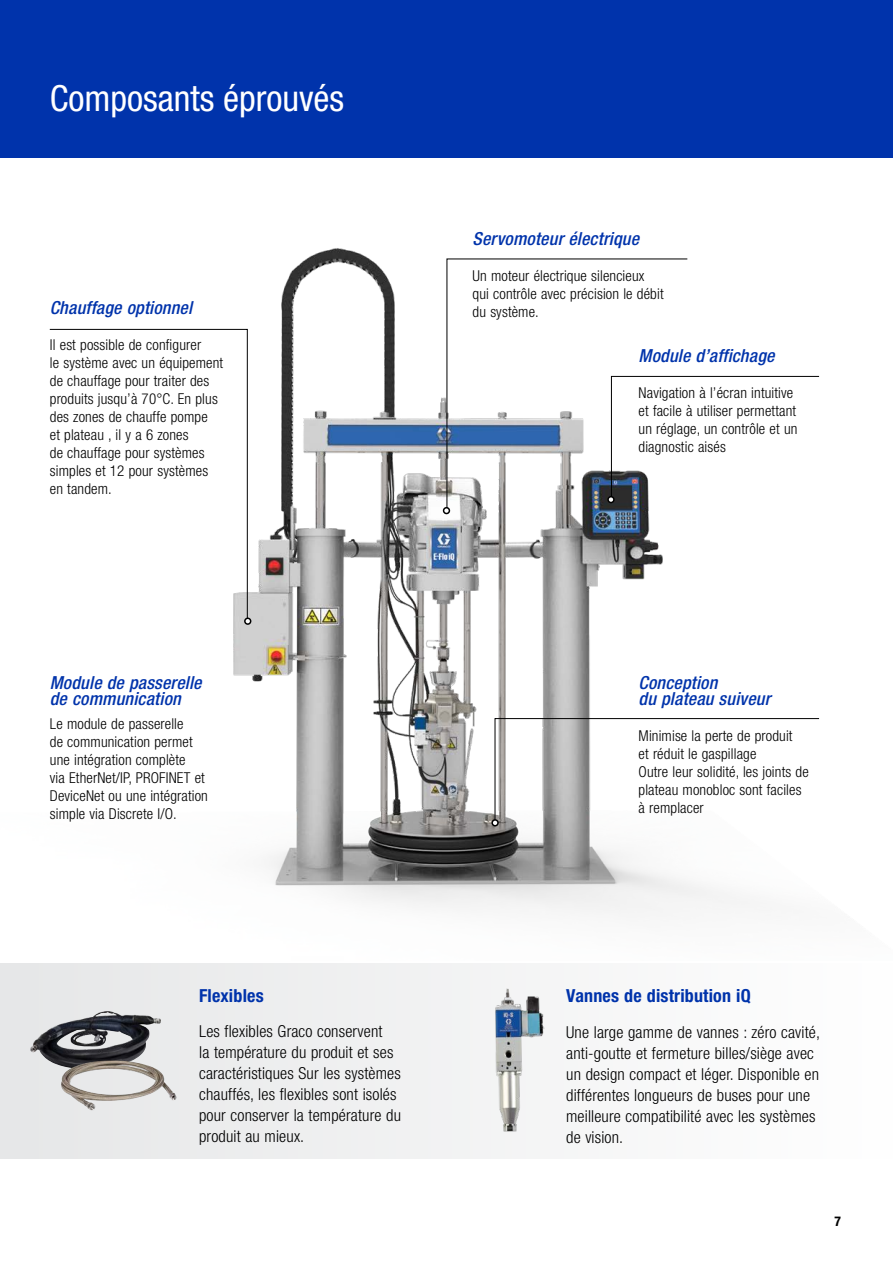
<style>
.page{position:relative;width:893px;height:1263px;background:#fff}
.page>*{position:absolute;margin:0;border:0;box-sizing:border-box;transform-origin:0 0}
.t1{font:condensed 36px "Helvetica Neue LT Std";color:#fff}
.t2{font:italic 500 condensed 18px/16.5px "Helvetica Neue LT Std";letter-spacing:.01em;color:#0033ab}
.t3{font:700 condensed 18px "Helvetica Neue LT Std";letter-spacing:.01em;color:#0033ab}
.t4{font:300 condensed 16.5px/21px "Helvetica Neue LT Std";letter-spacing:.01em;color:#000}
.t5{font:300 condensed 15px/18px "Helvetica Neue LT Std";letter-spacing:.01em;color:#000}
.t6{font:700 condensed 13.5px "Helvetica Neue LT Std";color:#000}
</style>
<div class="page">
<div style="left:0;top:963px;width:893px;height:195px;background:#f2f3f3"></div>
<img style="left:0;top:157px;width:893px;height:758px">
<div style="left:0;top:0;width:893px;height:157px;background:#0033ab"></div>
<img style="left:30px;top:1011px;width:131px;height:58px">
<img style="left:61px;top:1060px;width:69px;height:50px">
<img style="left:495px;top:988px;width:50px;height:144px">
<svg style="left:446px;top:258px;width:242px;height:253px"></svg>
<div style="left:443px;top:507px;width:7px;height:7px;border:2px solid #000;border-radius:50%"></div>
<svg style="left:49px;top:328px;width:199px;height:294px"></svg>
<svg style="left:492px;top:718px;width:328px;height:108px"></svg>
<div style="left:491px;top:819px;width:8px;height:7px;border:2px solid #000;border-radius:50%"></div>
<div style="left:244px;top:617px;width:7px;height:8px;border:2px solid #000;border-radius:50%"></div>
<svg style="left:608px;top:375px;width:212px;height:127px"></svg>
<div style="left:607px;top:496px;width:8px;height:7px;border:2px solid #000;border-radius:50%"></div>
<h1 class="t1" style="left:50px;top:77px;width:296px">Composants éprouvés</h1>
<p class="t2" style="left:50px;top:300px;width:144px">Chauffage optionnel</p>
<p class="t5" style="left:50px;top:336px;width:175px">Il est possible de configurer<br>le système avec un équipement de chauffage pour traiter des produits jusqu’à 70°C. En plus des zones de chauffe pompe<br>et plateau , il y a 6 zones<br>de chauffage pour systèmes simples et 12 pour systèmes en tandem.</p>
<p class="t2" style="left:50px;top:674px;width:153px">Module de passerelle de communication</p>
<p class="t5" style="left:50px;top:715px;width:160px">Le module de passerelle<br>de communication permet une intégration complète<br>via EtherNet/IP, PROFINET et<br>DeviceNet ou une intégration simple via Discrete I/O.</p>
<p class="t3" style="left:199px;top:984px;width:66px">Flexibles</p>
<p class="t4" style="left:199px;top:1021px;width:203px">Les flexibles Graco conservent<br>la température du produit et ses caractéristiques Sur les systèmes chauffés, les flexibles sont isolés pour conserver la température du produit au mieux.</p>
<p class="t2" style="left:472px;top:231px;width:168px">Servomoteur électrique</p>
<p class="t5" style="left:473px;top:267px;width:193px">Un moteur électrique silencieux qui contrôle avec précision le débit du système.</p>
<p class="t2" style="left:638px;top:347px;width:137px">Module d’affichage</p>
<p class="t5" style="left:639px;top:384px;width:160px">Navigation à l’écran intuitive et facile à utiliser permettant un réglage, un contrôle et un diagnostic aisés</p>
<p class="t2" style="left:638px;top:674px;width:133px">Conception<br>du plateau suiveur</p>
<p class="t5" style="left:639px;top:727px;width:172px">Minimise la perte de produit<br>et réduit le gaspillage<br>Outre leur solidité, les joints de plateau monobloc sont faciles à remplacer</p>
<p class="t3" style="left:566px;top:984px;width:186px">Vannes de distribution iQ</p>
<p class="t4" style="left:566px;top:1021px;width:255px">Une large gamme de vannes : zéro cavité, anti-goutte et fermeture billes/siège avec un design compact et léger. Disponible en différentes longueurs de buses pour une meilleure compatibilité avec les systèmes de vision.</p>
<p class="t6" style="left:834px;top:1213px;width:8px">7</p>
</div>
